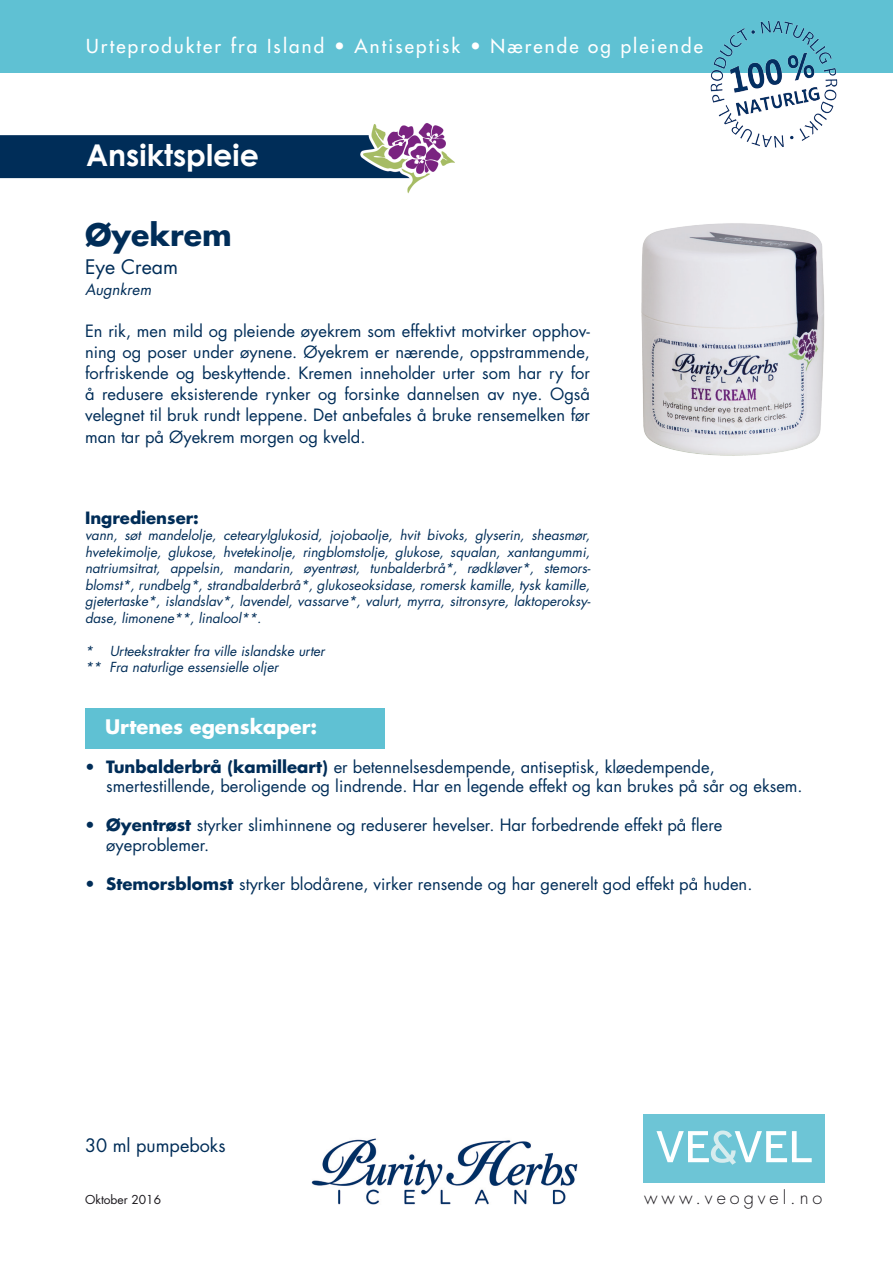
<style>
.page{position:relative;width:893px;height:1263px;background:#fff}
.page>*{position:absolute;margin:0;border:0;box-sizing:border-box;transform-origin:0 0}
.t1{font:700 30px "Century Gothic";color:#fff}
.t2{font:700 30px "Futura Std";color:#002d58}
.t3{font:700 19.5px "Futura Std";color:#fff}
.t4{font:19.5px "Futura Std";color:#002d58}
.t5{font:500 18.75px "Futura Std";letter-spacing:.115em;color:#fff}
.t6{font:300 18px "Futura Std";letter-spacing:.22em;color:#1a171c}
.t7{font:18px "Futura Std";color:#002d58}
.t8{font:16.5px/21.1px "Futura Std";color:#002d58}
.t9{font:700 16.5px "Futura Std";color:#002d58}
.t10{font:italic 15px "Futura Std";color:#002d58}
.t11{font:italic 13.5px/16.5px "Futura Std";color:#002d58;text-align:justify}
.t12{font:12px "Futura Std";color:#1a171c}
.s1{font-weight:700}
</style>
<div class="page">
<img style="left:641px;top:223px;width:184px;height:233px">
<div style="left:0;top:0;width:893px;height:72px;background:#5fc1d3"></div>
<img style="left:0;top:123px;width:455px;height:71px">
<img style="left:311px;top:1138px;width:267px;height:67px">
<img style="left:706px;top:20px;width:137px;height:128px">
<div style="left:643px;top:1114px;width:182px;height:69px;background:#6dc5d6"></div>
<svg style="left:656px;top:1130px;width:156px;height:35px"></svg>
<div style="left:85px;top:708px;width:299px;height:41px;background:#5fc1d3"></div>
<p class="t5" style="left:86px;top:34px;width:618px">Urteprodukter fra Island • Antiseptisk • Nærende og pleiende</p>
<h1 class="t1" style="left:86px;top:132px;width:174px">Ansiktspleie</h1>
<p class="t2" style="left:85px;top:215px;width:148px">Øyekrem</p>
<p class="t4" style="left:85px;top:255px;width:95px">Eye Cream</p>
<p class="t10" style="left:85px;top:280px;width:68px">Augnkrem</p>
<p class="t8" style="left:85px;top:321px;width:506px;text-align:justify">En rik, men mild og pleiende øyekrem som effektivt motvirker opphov&shy;ning og poser under øynene. Øyekrem er nærende, oppstrammende, forfriskende og beskyttende. Kremen inneholder urter som har ry for å redusere eksisterende rynker og forsinke dannelsen av nye. Også velegnet til bruk rundt leppene. Det anbefales å bruke rensemelken før man tar på Øyekrem morgen og kveld.</p>
<p class="t9" style="left:85px;top:507px;width:115px">Ingredienser:</p>
<p class="t11" style="left:85px;top:527px;width:507px">vann, søt mandelolje, cetearylglukosid, jojobaolje, hvit bivoks, glyserin, sheasmør, hvetekimolje, glukose, hvetekinolje, ringblomstolje, glukose, squalan, xantangummi, natriumsitrat, appelsin, mandarin, øyentrøst, tunbalderbrå*, rødkløver*, stemors&shy;blomst*, rundbelg*, strandbalderbrå*, glukoseoksidase, romersk kamille, tysk kamille, gjetertaske*, islandslav*, lavendel, vassarve*, valurt, myrra, sitronsyre, laktoperoksy&shy;dase, limonene**, linalool**.</p>
<p class="t11" style="left:85px;top:643px;width:241px">* Urteekstrakter fra ville islandske urter</p>
<p class="t11" style="left:85px;top:659px;width:195px">** Fra naturlige essensielle oljer</p>
<p class="t3" style="left:105px;top:714px;width:214px">Urtenes egenskaper:</p>
<p class="t8" style="left:106px;top:757px;width:698px;line-height:19.5px;text-indent:-21px">• <span class="s1">Tunbalderbrå (kamilleart)</span> er betennelsesdempende, antiseptisk, kløedempende, smertestillende, beroligende og lindrende. Har en legende effekt og kan brukes på sår og eksem.</p>
<p class="t8" style="left:106px;top:816px;width:618px;line-height:19.5px;text-indent:-21px">• <span class="s1">Øyentrøst</span> styrker slimhinnene og reduserer hevelser. Har forbedrende effekt på flere øyeproblemer.</p>
<p class="t8" style="left:85px;top:873px;width:669px">• <span class="s1">Stemorsblomst</span> styrker blodårene, virker rensende og har generelt god effekt på huden.</p>
<p class="t7" style="left:85px;top:1133px;width:142px">30 ml pumpeboks</p>
<p class="t12" style="left:85px;top:1192px;width:78px">Oktober 2016</p>
<p class="t6" style="left:644px;top:1187px;width:180px">www.veogvel.no</p>
</div>
